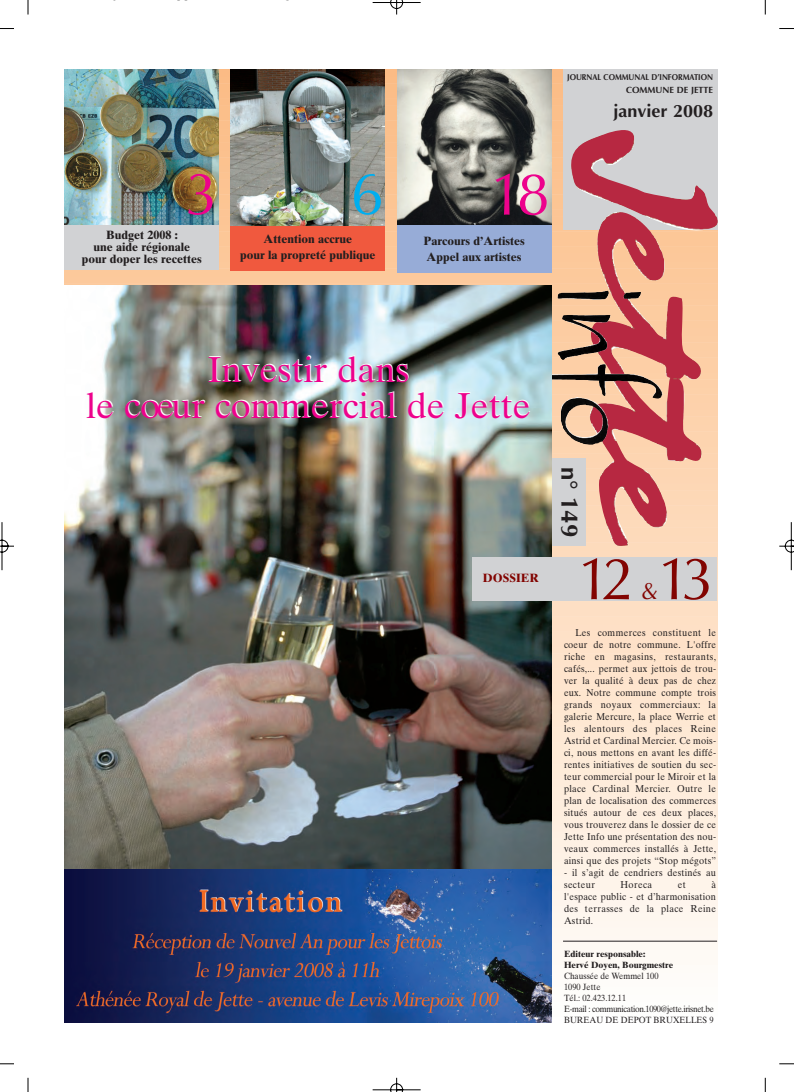
<style>
.page{position:relative;width:794px;height:1092px;background:#fff}
.page>*{position:absolute;margin:0;border:0;box-sizing:border-box;transform-origin:0 0}
.t1{font:60px "Optima";color:#820401}
.t2{font:60px "Optima";color:#ed028c}
.t3{font:60px "Optima";color:#00aeef}
.t4{font:36px/36px "Times Ten";color:#ed028c;text-align:center}
.t5{font:700 24px "Optima";color:#231f20}
.t6{font:24px "Optima";color:#820401}
.t7{font:700 18px "Optima";color:#231f20}
.t8{font:700 12px/12px "Times Ten";color:#231f20;text-align:center}
.t9{font:700 12px "Times Ten";color:#820401}
.t10{font:10px/12px "Times Ten";letter-spacing:.02em;color:#231f20;text-align:justify;scale:.92 1}
.t11{font:9px/11px "Times Ten";color:#231f20;scale:.92 1}
.t12{font:700 9px/11px "Times Ten";color:#231f20}
.t13{font:700 9px "Optima";color:#231f20}
.t14{font:700 8.5px "Optima";letter-spacing:-.005em;color:#231f20;scale:.9 1}
</style>
<div class="page">
<img style="left:0;top:0;width:794px;height:1091px">
<p class="t14" style="left:567px;top:74px;width:164px">JOURNAL COMMUNAL D’INFORMATION</p>
<p class="t13" style="left:626px;top:87px;width:89px">COMMUNE DE JETTE</p>
<h3 class="t7" style="left:613px;top:104px;width:101px">janvier 2008</h3>
<h1 class="t2" style="left:184px;top:169px;width:35px">3</h1>
<h1 class="t3" style="left:351px;top:169px;width:35px">6</h1>
<h1 class="t2" style="left:490px;top:169px;width:62px">18</h1>
<p class="t8" style="left:82px;top:230px;width:121px">Budget 2008 :<br>une aide régionale pour doper les recettes</p>
<p class="t8" style="left:240px;top:232px;width:137px;line-height:16.2px">Attention accrue<br>pour la propreté publique</p>
<p class="t8" style="left:423px;top:234px;width:103px;line-height:16.2px;text-align:left">Parcours d’Artistes<br>Appel aux artistes</p>
<h2 class="t4" style="left:86px;top:355px;width:446px">Investir dans<br>le coeur commercial de Jette</h2>
<p class="t9" style="left:483px;top:574px;width:57px">DOSSIER</p>
<h3 class="t5" style="left:579px;top:466px;width:72px;rotate:90deg">n° 149</h3>
<h1 class="t1" style="left:577px;top:554px;width:138px">12 13</h1>
<h3 class="t6" style="left:640px;top:581px;width:19px">&amp;</h3>
<p class="t10" style="left:564px;top:627px;width:167px;text-indent:11px">Les commerces constituent le coeur de notre commune. L'offre riche en magasins, restaurants, cafés,... permet aux jettois de trou&shy;ver la qualité à deux pas de chez eux. Notre commune compte trois grands noyaux commerciaux: la galerie Mercure, la place Werrie et les alentours des places Reine Astrid et Cardinal Mercier. Ce mois&shy;ci, nous mettons en avant les diffé&shy;rentes initiatives de soutien du sec&shy;teur commercial pour le Miroir et la place Cardinal Mercier. Outre le plan de localisation des commerces situés autour de ces deux places, vous trouverez dans le dossier de ce Jette Info une présentation des nou&shy;veaux commerces installés à Jette, ainsi que des projets “Stop mégots”</p>
<p class="t10" style="left:564px;top:867px;width:167px">- il s’agit de cendriers destinés au secteur</p>
<p class="t10" style="left:564px;top:879px;width:167px;text-indent:147px">à l'espace public - et d’harmonisation des terrasses de la place Reine Astrid.</p>
<p class="t10" style="left:620px;top:879px;width:36px">Horeca</p>
<p class="t10" style="left:678px;top:879px;width:10px">et</p>
<p class="t12" style="left:564px;top:948px;width:111px">Editeur responsable:<br>Hervé Doyen, Bourgmestre</p>
<p class="t11" style="left:564px;top:970px;width:164px">Chaussée de Wemmel 100<br>1090 Jette<br>Tél.: 02.423.12.11<br>E-mail : communication.1090@jette.irisnet.be<br>BUREAU DE DEPOT BRUXELLES 9</p>
</div>
